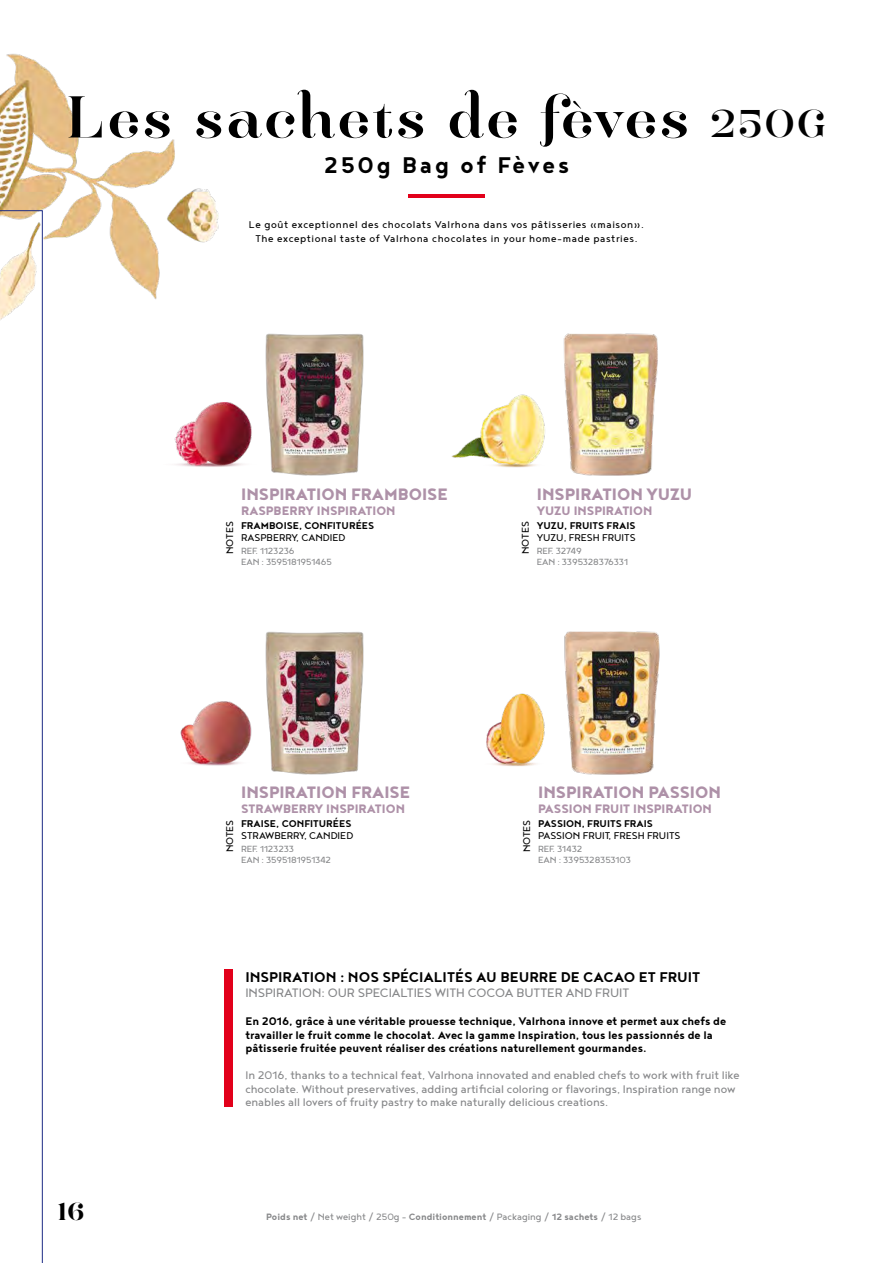
<style>
.page{position:relative;width:893px;height:1263px;background:#fff}
.page>*{position:absolute;margin:0;border:0;box-sizing:border-box;transform-origin:0 0}
.t1{font:50.25px "Hera Big";letter-spacing:.06em;color:#000}
.t2{font:700 27.75px "Noyh Geometric";letter-spacing:.1em;color:#000}
.t3{font:600 21px "Hera Big";color:#000}
.t4{font:800 20.25px "Noyh Geometric";color:#ae91a8}
.t5{font:700 17.25px "Noyh Geometric";color:#000}
.t6{font:800 15px "Noyh Geometric";color:#ae91a8}
.t7{font:15px "Noyh Geometric";letter-spacing:-.005em;color:#87888a}
.t8{font:13.5px/13.5px "Noyh Geometric";color:#87888a}
.t9{font:700 13.5px/13.5px "Noyh Geometric";color:#000}
.t10{font:12px/13.5px "Noyh Geometric";letter-spacing:.05em;color:#000;text-align:center}
.t11{font:12px "Noyh Geometric";color:#000}
.t12{font:700 12px "Noyh Geometric";color:#000}
.t13{font:11.25px "Noyh Geometric";color:#87888a}
.t14{font:10.95px/10.9px "Noyh Geometric";letter-spacing:-.01em;color:#87888a}
.s1{font-size:33px}
.s2{font-weight:700}
</style>
<div class="page">
<img style="left:0;top:54px;width:219px;height:246px">
<hr style="left:408px;top:194px;width:77px;height:4px;background:#e2001a">
<div style="left:224px;top:969px;width:9px;height:137px;background:#e2001a"></div>
<img style="left:265px;top:631px;width:99px;height:144px">
<img style="left:564px;top:631px;width:96px;height:144px">
<img style="left:174px;top:402px;width:78px;height:65px">
<img style="left:180px;top:701px;width:72px;height:65px">
<img style="left:451px;top:394px;width:94px;height:74px">
<img style="left:486px;top:681px;width:88px;height:94px">
<img style="left:265px;top:333px;width:99px;height:143px">
<img style="left:563px;top:333px;width:95px;height:143px">
<svg style="left:0;top:210px;width:43px;height:1053px"></svg>
<h1 class="t1" style="left:67px;top:78px;width:761px">Les sachets de fèves <span class="s1">250G</span></h1>
<h2 class="t2" style="left:324px;top:149px;width:247px">250g Bag of Fèves</h2>
<h3 class="t3" style="left:58px;top:1195px;width:28px">16</h3>
<p class="t10" style="left:249px;top:218px;width:396px">Le goût exceptionnel des chocolats Valrhona dans vos pâtisseries «maison».<br>The exceptional taste of Valrhona chocolates in your home-made pastries.</p>
<p class="t10" style="left:223px;top:554px;width:34px;rotate:-90deg">NOTES</p>
<h3 class="t4" style="left:241px;top:482px;width:208px">INSPIRATION FRAMBOISE</h3>
<p class="t6" style="left:241px;top:501px;width:156px">RASPBERRY INSPIRATION</p>
<p class="t12" style="left:241px;top:518px;width:135px">FRAMBOISE, CONFITURÉES</p>
<p class="t11" style="left:241px;top:531px;width:106px">RASPBERRY, CANDIED</p>
<p class="t14" style="left:241px;top:545px;width:92px">REF. 1123236<br>EAN : 3595181951465</p>
<h3 class="t4" style="left:537px;top:482px;width:157px">INSPIRATION YUZU</h3>
<p class="t6" style="left:537px;top:501px;width:117px">YUZU INSPIRATION</p>
<p class="t12" style="left:537px;top:518px;width:100px">YUZU, FRUITS FRAIS</p>
<p class="t11" style="left:537px;top:531px;width:100px">YUZU, FRESH FRUITS</p>
<p class="t14" style="left:537px;top:545px;width:93px">REF. 32749<br>EAN : 3395328376331</p>
<p class="t10" style="left:518px;top:554px;width:34px;rotate:-90deg">NOTES</p>
<p class="t10" style="left:223px;top:852px;width:34px;rotate:-90deg">NOTES</p>
<h3 class="t4" style="left:241px;top:780px;width:171px">INSPIRATION FRAISE</h3>
<p class="t6" style="left:241px;top:800px;width:165px">STRAWBERRY INSPIRATION</p>
<p class="t12" style="left:241px;top:817px;width:112px">FRAISE, CONFITURÉES</p>
<p class="t11" style="left:241px;top:829px;width:114px">STRAWBERRY, CANDIED</p>
<p class="t14" style="left:241px;top:843px;width:91px">REF. 1123233<br>EAN : 3595181951342</p>
<p class="t10" style="left:520px;top:852px;width:34px;rotate:-90deg">NOTES</p>
<h3 class="t4" style="left:538px;top:780px;width:184px">INSPIRATION PASSION</h3>
<p class="t6" style="left:538px;top:800px;width:175px">PASSION FRUIT INSPIRATION</p>
<p class="t12" style="left:538px;top:817px;width:116px">PASSION, FRUITS FRAIS</p>
<p class="t11" style="left:538px;top:829px;width:144px">PASSION FRUIT, FRESH FRUITS</p>
<p class="t14" style="left:538px;top:843px;width:94px">REF. 31432<br>EAN : 3395328353103</p>
<p class="t5" style="left:245px;top:967px;width:456px">INSPIRATION : NOS SPÉCIALITÉS AU BEURRE DE CACAO ET FRUIT</p>
<p class="t7" style="left:245px;top:984px;width:385px">INSPIRATION: OUR SPECIALTIES WITH COCOA BUTTER AND FRUIT</p>
<p class="t9" style="left:245px;top:1014px;width:482px">En 2016, grâce à une véritable prouesse technique, Valrhona innove et permet aux chefs de travailler le fruit comme le chocolat. Avec la gamme Inspiration, tous les passionnés de la pâtisserie fruitée peuvent réaliser des créations naturellement gourmandes.</p>
<p class="t8" style="left:245px;top:1068px;width:496px">In 2016, thanks to a technical feat, Valrhona innovated and enabled chefs to work with fruit like chocolate. Without preservatives, adding artificial coloring or flavorings, Inspiration range now enables all lovers of fruity pastry to make naturally delicious creations.</p>
<p class="t13" style="left:266px;top:1211px;width:377px"><span class="s2">Poids net</span> / Net weight / 250g - <span class="s2">Conditionnement</span> / Packaging / <span class="s2">12 sachets</span> / 12 bags</p>
</div>
